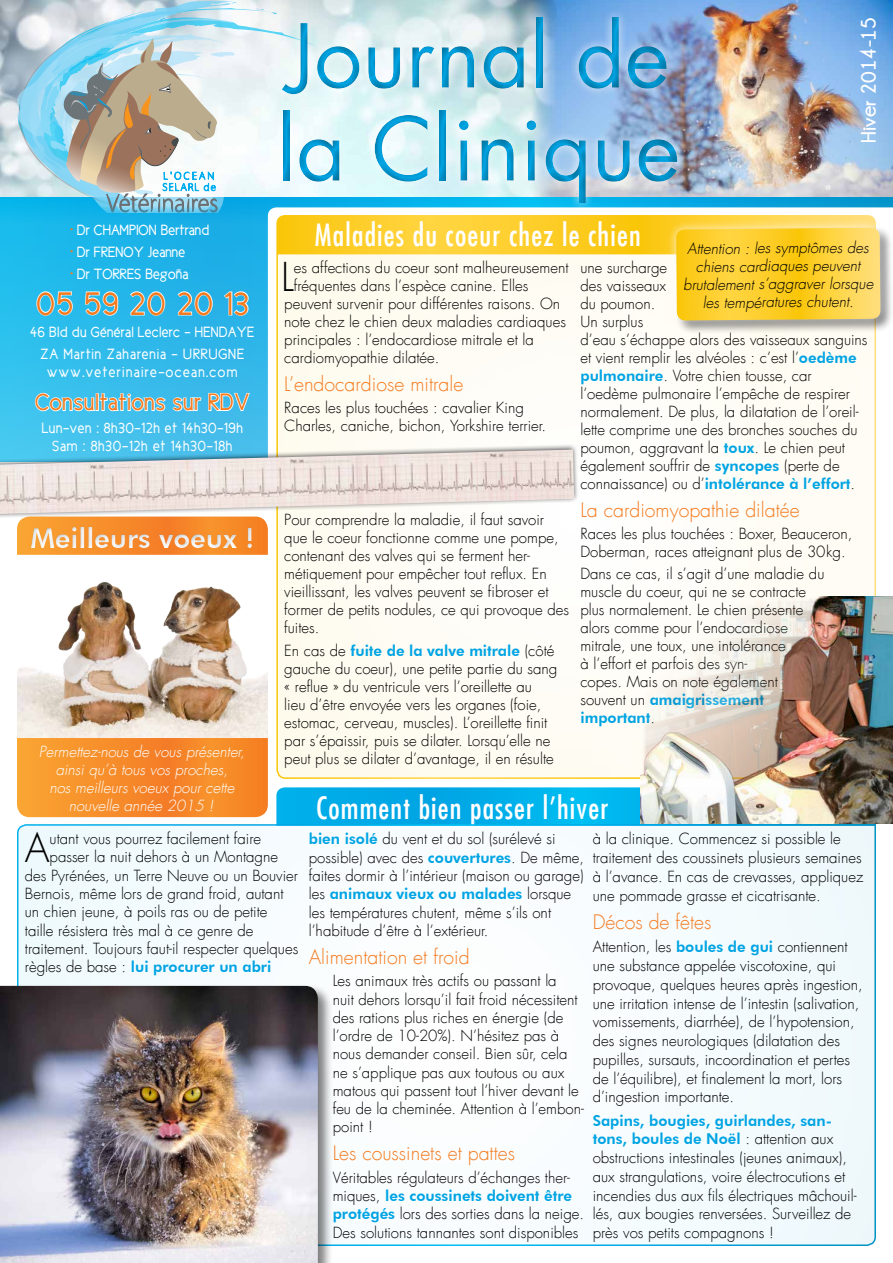
<style>
.page{position:relative;width:893px;height:1263px;background:#fff}
.page>*{position:absolute;margin:0;border:0;box-sizing:border-box;transform-origin:0 0}
.t1{font:85.5px/93px "Futura LT";color:#00a4e3}
.t2{font:300 38.85px "Futura LT";color:#000}
.t3{font:33px "Cicle Gordita";letter-spacing:.04em;color:#f47b20}
.t4{font:condensed 30px "Futura LT";letter-spacing:.04em;color:#fff}
.t5{font:800 27.6px "Futura BT";color:#fff}
.t6{font:24px "Cicle Gordita";letter-spacing:.02em;color:#f47b20}
.t7{font:700 21px "Champagne&Limousines";color:#fff}
.t8{font:300 19.5px "Futura LT";color:#f47b20}
.t9{font:300 15px/18px "Futura LT";color:#000}
.t10{font:800 15px/18.8px "Futura BT";color:#00a4e3}
.t11{font:italic 300 15px/18px "Futura LT";color:#000;text-align:center}
.t12{font:italic 300 15px/18px "Futura LT";color:#fff;text-align:center}
.t13{font:15px/22.2px "Cicle Gordita";letter-spacing:.01em;color:#fff;text-align:center}
.t14{font:15px/18px "Cicle Gordita";letter-spacing:.03em;color:#fff;text-align:center}
.t15{font:15px "Cicle Gordita";color:#fff}
.t16{font:15px "Cicle Gordita";letter-spacing:.08em;color:#fff}
.s1{color:#f47b20}
.s2{font-family:"Futura BT";font-weight:800;color:#00a4e3}
.s3{font-family:"Futura LT";font-weight:300;color:#000}
</style>
<div class="page">
<img style="left:0;top:0;width:531px;height:198px">
<svg style="left:0;top:198px;width:893px;height:263px;background:#49c3ed"></svg>
<svg style="left:34px;top:392px;width:217px;height:20px"></svg>
<img style="left:17px;top:582px;width:251px;height:156px">
<svg style="left:17px;top:738px;width:251px;height:79px;background:#f68d2b"></svg>
<svg style="left:276px;top:787px;width:364px;height:36px;background:#03b0e9"></svg>
<div style="left:17px;top:823px;width:859px;height:423px;background:#f6fcfe"></div>
<div style="left:276px;top:332px;width:601px;height:447px;background:#fefcf5"></div>
<div style="left:0;top:983px;width:333px;height:280px;background:#000;opacity:.5"></div>
<img style="left:0;top:986px;width:318px;height:277px">
<div style="left:674px;top:225px;width:219px;height:109px;background:#000;opacity:.5"></div>
<img style="left:17px;top:1px;width:873px;height:331px">
<svg style="left:0;top:444px;width:580px;height:111px"></svg>
<img style="left:0;top:450px;width:574px;height:64px">
<img style="left:640px;top:596px;width:253px;height:228px">
<div style="left:273px;top:8px;width:413px;height:205px;background:#fff;opacity:.75"></div>
<div style="left:267px;top:1px;width:425px;height:206px;background:#000;opacity:.5"></div>
<p class="t15" style="left:70px;top:222px;width:141px"><span class="s1">•</span> Dr CHAMPION Bertrand</p>
<p class="t15" style="left:70px;top:244px;width:117px"><span class="s1">•</span> Dr FRENOY Jeanne</p>
<p class="t15" style="left:70px;top:266px;width:120px"><span class="s1">•</span> Dr TORRES Begoña</p>
<h3 class="t3" style="left:36px;top:286px;width:214px">05 59 20 20 13</h3>
<p class="t13" style="left:30px;top:321px;width:226px">46 Bld du Général Leclerc - HENDAYE<br>ZA Martin Zaharenia - URRUGNE</p>
<p class="t16" style="left:47px;top:364px;width:192px">www.veterinaire-ocean.com</p>
<h3 class="t6" style="left:35px;top:390px;width:216px">Consultations sur RDV</h3>
<p class="t14" style="left:42px;top:418px;width:203px">Lun-ven : 8h30-12h et 14h30-19h<br>Sam : 8h30-12h et 14h30-18h</p>
<h3 class="t5" style="left:30px;top:521px;width:226px">Meilleurs voeux !</h3>
<p class="t12" style="left:39px;top:743px;width:208px">Permettez-nous de vous présenter, ainsi qu’à tous vos proches,<br>nos meilleurs voeux pour cette nouvelle année 2015 !</p>
<h1 class="t1" style="left:277px;top:11px;width:405px">Journal de la Clinique</h1>
<h3 class="t7" style="left:857px;top:143px;width:127px;rotate:-90deg">Hiver 2014-15</h3>
<h3 class="t4" style="left:315px;top:217px;width:327px">Maladies du coeur chez le chien</h3>
<p class="t11" style="left:682px;top:241px;width:192px;rotate:-1deg">Attention : les symptômes des chiens cardiaques peuvent brutalement s’aggraver lorsque les températures chutent.</p>
<h2 class="t2" style="left:281px;top:253px;width:14px">L</h2>
<p class="t9" style="left:294px;top:259px;width:276px">es affections du coeur sont malheureusement</p>
<p class="t9" style="left:580px;top:259px;width:289px">une surcharge<br>des vaisseaux<br>du poumon.<br>Un surplus<br>d’eau s’échappe alors des vaisseaux sanguins et vient remplir les alvéoles : c’est l’<span class="s2">oedème pulmonaire</span>. Votre chien tousse, car l’oedème pulmonaire l’empêche de respirer normalement. De plus, la dilatation de l’oreil&shy;lette comprime une des bronches souches du poumon, aggravant la <span class="s2">toux</span>. Le chien peut également souffrir de <span class="s2">syncopes</span> (perte de</p>
<p class="t10" style="left:580px;top:474px;width:276px"><span class="s3">connaissance) ou d’</span>intolérance à l’effort<span class="s3">.</span></p>
<h3 class="t8" style="left:580px;top:498px;width:221px">La cardiomyopathie dilatée</h3>
<p class="t9" style="left:580px;top:525px;width:273px">Races les plus touchées : Boxer, Beauceron,<br>Doberman, races atteignant plus de 30kg.</p>
<p class="t9" style="left:580px;top:565px;width:245px">Dans ce cas, il s’agit d’une maladie du muscle du coeur, qui ne se contracte plus normalement. Le chien présente alors comme pour l’endocardiose mitrale, une toux, une intolérance<br>à l’effort et parfois des syn-<br>copes. Mais on note également</p>
<p class="t10" style="left:580px;top:691px;width:185px;line-height:18px"><span class="s3">souvent un</span> amaigrissement important<span class="s3">.</span></p>
<p class="t9" style="left:294px;top:277px;width:236px">fréquentes dans l’espèce canine. Elles</p>
<p class="t9" style="left:284px;top:295px;width:277px">peuvent survenir pour différentes raisons. On</p>
<p class="t9" style="left:284px;top:313px;width:283px">note chez le chien deux maladies cardiaques</p>
<p class="t9" style="left:284px;top:331px;width:251px">principales : l’endocardiose mitrale et la</p>
<p class="t9" style="left:284px;top:349px;width:157px">cardiomyopathie dilatée.</p>
<h3 class="t8" style="left:284px;top:372px;width:180px">L’endocardiose mitrale</h3>
<p class="t9" style="left:284px;top:399px;width:263px">Races les plus touchées : cavalier King<br>Charles, caniche, bichon, Yorkshire terrier.</p>
<p class="t9" style="left:284px;top:511px;width:286px">Pour comprendre la maladie, il faut savoir que le coeur fonctionne comme une pompe, contenant des valves qui se ferment her&shy;métiquement pour empêcher tout reflux. En vieillissant, les valves peuvent se fibroser et former de petits nodules, ce qui provoque des fuites.</p>
<p class="t10" style="left:284px;top:641px;width:272px"><span class="s3">En cas de</span> fuite de la valve mitrale <span class="s3">(côté</span></p>
<p class="t9" style="left:284px;top:659px;width:275px">gauche du coeur), une petite partie du sang « reflue » du ventricule vers l’oreillette au<br>lieu d’être envoyée vers les organes (foie, estomac, cerveau, muscles). L’oreillette finit par s’épaissir, puis se dilater. Lorsqu’elle ne peut plus se dilater d’avantage, il en résulte</p>
<h3 class="t4" style="left:316px;top:790px;width:294px">Comment bien passer l’hiver</h3>
<h2 class="t2" style="left:25px;top:825px;width:26px">A</h2>
<p class="t9" style="left:50px;top:830px;width:213px">utant vous pourrez facilement faire</p>
<p class="t9" style="left:50px;top:848px;width:230px">passer la nuit dehors à un Montagne</p>
<p class="t9" style="left:25px;top:867px;width:275px">des Pyrénées, un Terre Neuve ou un Bouvier</p>
<p class="t9" style="left:25px;top:885px;width:260px">Bernois, même lors de grand froid, autant</p>
<p class="t9" style="left:25px;top:903px;width:244px">un chien jeune, à poils ras ou de petite</p>
<p class="t9" style="left:25px;top:921px;width:230px">taille résistera très mal à ce genre de</p>
<p class="t9" style="left:25px;top:940px;width:275px">traitement. Toujours faut-il respecter quelques</p>
<p class="t10" style="left:25px;top:957px;width:248px"><span class="s3">règles de base :</span> lui procurer un abri</p>
<p class="t9" style="left:309px;top:830px;width:277px"><span class="s2">bien isolé</span> du vent et du sol (surélevé si possible) avec des <span class="s2">couvertures</span>. De même, faites dormir à l’intérieur (maison ou garage)</p>
<p class="t10" style="left:309px;top:884px;width:264px"><span class="s3">les</span> animaux vieux ou malades <span class="s3">lorsque</span></p>
<p class="t9" style="left:309px;top:903px;width:244px">les températures chutent, même s’ils ont l’habitude d’être à l’extérieur.</p>
<h3 class="t8" style="left:309px;top:945px;width:162px">Alimentation et froid</h3>
<p class="t9" style="left:333px;top:972px;width:253px">Les animaux très actifs ou passant la<br>nuit dehors lorsqu’il fait froid nécessitent des rations plus riches en énergie (de l’ordre de 10-20%). N’hésitez pas à nous demander conseil. Bien sûr, cela ne s’applique pas aux toutous ou aux matous qui passent tout l’hiver devant le feu de la cheminée. Attention à l’embon&shy;point !</p>
<h3 class="t8" style="left:333px;top:1141px;width:184px">Les coussinets et pattes</h3>
<p class="t9" style="left:333px;top:1169px;width:239px">Véritables régulateurs d’échanges ther-</p>
<p class="t10" style="left:333px;top:1186px;width:241px"><span class="s3">miques,</span> les coussinets doivent être</p>
<p class="t9" style="left:333px;top:1205px;width:253px"><span class="s2">protégés</span> lors des sorties dans la neige.<br>Des solutions tannantes sont disponibles</p>
<p class="t9" style="left:593px;top:830px;width:272px;line-height:18.8px">à la clinique. Commencez si possible le traitement des coussinets plusieurs semaines à l’avance. En cas de crevasses, appliquez une pommade grasse et cicatrisante.</p>
<h3 class="t8" style="left:593px;top:910px;width:120px">Décos de fêtes</h3>
<p class="t9" style="left:593px;top:938px;width:271px;line-height:18.8px">Attention, les <span class="s2">boules de gui</span> contiennent une substance appelée viscotoxine, qui provoque, quelques heures après ingestion, une irritation intense de l’intestin (salivation, vomissements, diarrhée), de l’hypotension, des signes neurologiques (dilatation des pupilles, sursauts, incoordination et pertes de l’équilibre), et finalement la mort, lors d’ingestion importante.</p>
<p class="t10" style="left:593px;top:1111px;width:242px">Sapins, bougies, guirlandes, san&shy;tons, boules de Noël <span class="s3">: attention aux</span></p>
<p class="t9" style="left:593px;top:1149px;width:265px;line-height:18.8px">obstructions intestinales (jeunes animaux), aux strangulations, voire électrocutions et incendies dus aux fils électriques mâchouil&shy;lés, aux bougies renversées. Surveillez de près vos petits compagnons !</p>
</div>
